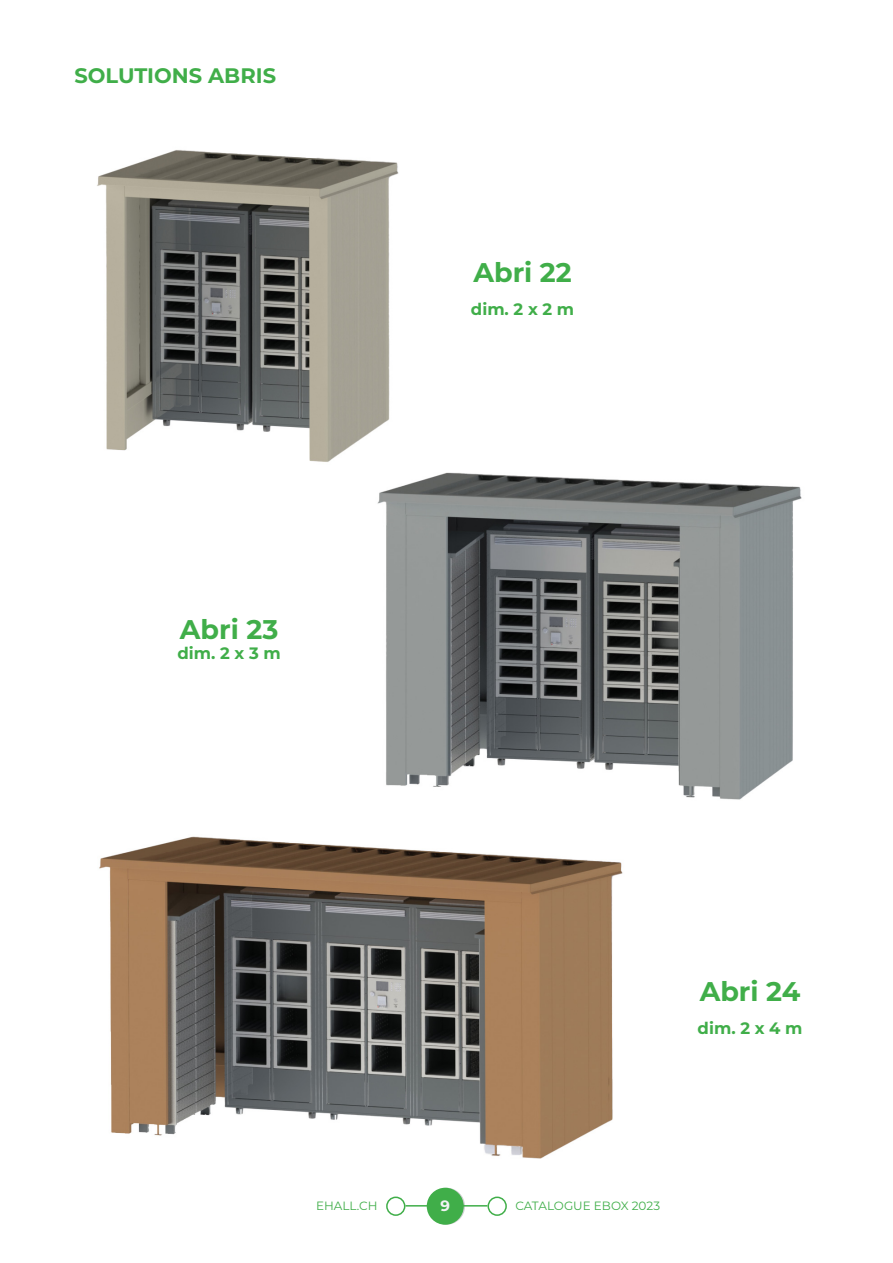
<style>
.page{position:relative;width:893px;height:1263px;background:#fff}
.page>*{position:absolute;margin:0;border:0;box-sizing:border-box;transform-origin:0 0}
.t1{font:700 27px "Montserrat";color:#40ae49}
.t2{font:700 21px "Montserrat";color:#40ae49}
.t3{font:700 16.5px "Montserrat";color:#40ae49}
.t4{font:700 15px "Montserrat";color:#f2f3f4}
.t5{font:12px "Montserrat";color:#40ae49}
</style>
<div class="page">
<svg style="left:428px;top:1188px;width:37px;height:37px"></svg>
<div style="left:427px;top:1188px;width:37px;height:37px;background:#40ae49;border-radius:50%"></div>
<div style="left:386px;top:1196px;width:19px;height:20px;border:2px solid #40ae49;border-radius:50%"></div>
<div style="left:487px;top:1196px;width:20px;height:20px;border:2px solid #40ae49;border-radius:50%"></div>
<hr style="left:405px;top:1205px;width:82px;height:1px;background:#40ae49">
<img style="left:97px;top:150px;width:302px;height:312px">
<img style="left:361px;top:458px;width:441px;height:342px">
<img style="left:99px;top:836px;width:524px;height:323px">
<p class="t2" style="left:74px;top:61px;width:203px">SOLUTIONS ABRIS</p>
<p class="t1" style="left:180px;top:610px;width:100px">Abri 23</p>
<p class="t3" style="left:178px;top:641px;width:105px">dim. 2 x 3 m</p>
<p class="t1" style="left:473px;top:253px;width:100px">Abri 22</p>
<p class="t3" style="left:471px;top:297px;width:105px">dim. 2 x 2 m</p>
<p class="t1" style="left:700px;top:972px;width:102px">Abri 24</p>
<p class="t3" style="left:698px;top:1016px;width:106px">dim. 2 x 4 m</p>
<p class="t5" style="left:316px;top:1197px;width:63px">EHALL.CH</p>
<p class="t4" style="left:440px;top:1195px;width:11px">9</p>
<p class="t5" style="left:515px;top:1197px;width:146px">CATALOGUE EBOX 2023</p>
</div>
